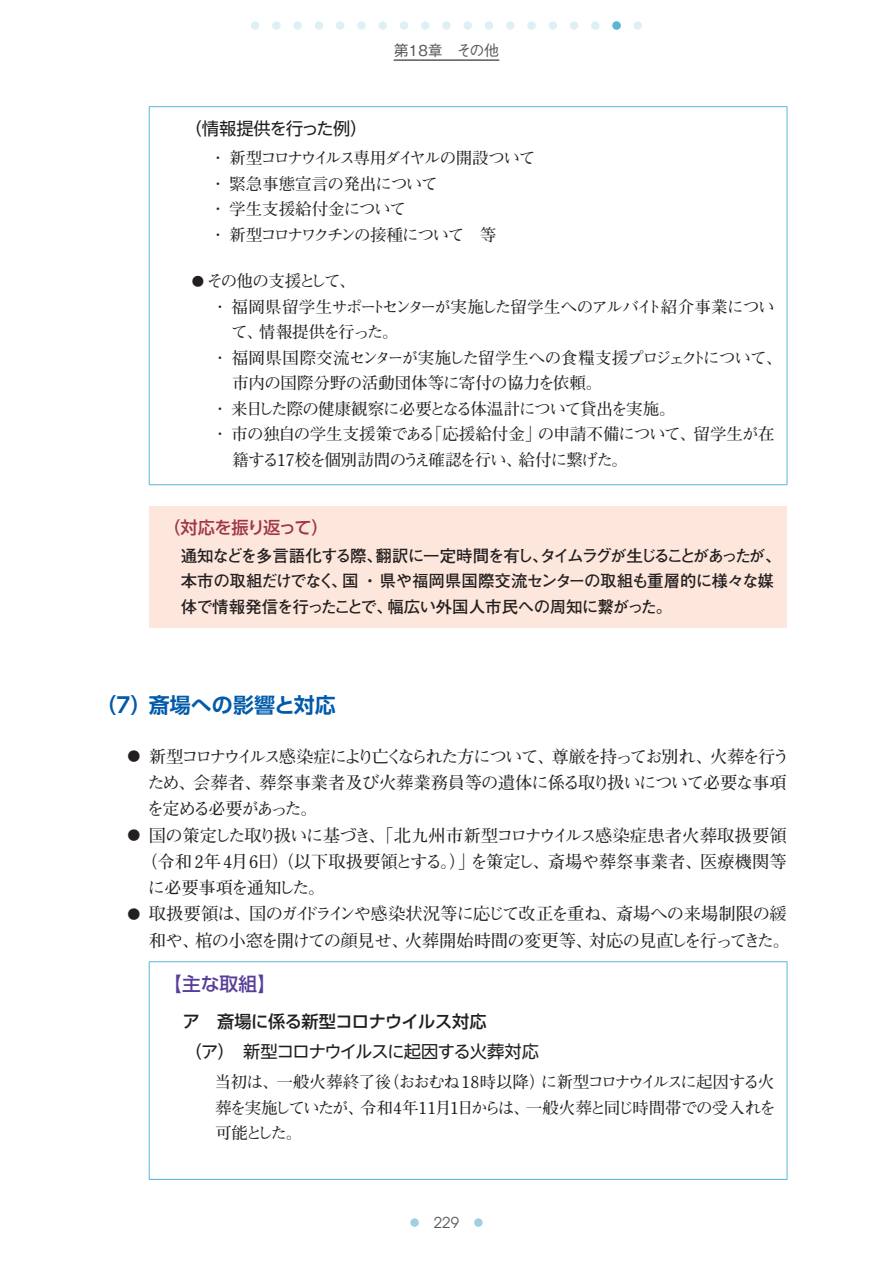
<style>
.page{position:relative;width:893px;height:1263px;background:#fff}
.page>*{position:absolute;margin:0;border:0;box-sizing:border-box;transform-origin:0 0}
.t1{font:700 21px "UD Shin Go Pro De";color:#015aaa}
.t2{font:500 18.75px "UD Shin Go Pro";color:#573e99}
.t3{font:700 17.25px/26.2px "Futo Min A101 Upr";letter-spacing:-.035em;color:#231f20;text-align:right}
.t4{font:700 17.25px/26.2px "Futo Min A101 Upr";letter-spacing:-.08em;color:#231f20}
.t5{font:700 17.25px "Futo Min A101 Upr";letter-spacing:.005em;color:#231f20}
.t6{font:17.25px "UD Shin Go NT Pro";letter-spacing:-.05em;color:#231f20}
.t7{font:500 17.25px "UD Shin Go Pro";letter-spacing:-.025em;color:#231f20}
.t8{font:700 17.25px "Futo Min A101 Upr";letter-spacing:-.055em;color:#231f20}
.t9{font:500 17.25px "UD Shin Go Pro";letter-spacing:-.08em;color:#9f364a}
.t10{font:700 16.5px/25.5px "Futo Min A101 Upr";letter-spacing:-.055em;color:#231f20;text-align:justify}
.t11{font:700 16.5px/25.5px "Futo Go B101 Upr";letter-spacing:-.055em;color:#231f20}
.t12{font:700 16.5px/25.5px "Futo Min A101 Upr";letter-spacing:-.075em;color:#231f20}
.t13{font:700 16.5px "Futo Min A101 Upr";letter-spacing:-.035em;color:#231f20}
.t14{font:700 16.5px "Futo Min A101 Upr";letter-spacing:-.01em;color:#231f20}
.t15{font:700 16.5px "Futo Min A101 Upr";letter-spacing:-.09em;color:#231f20}
.t16{font:700 16.5px "Futo Min A101 Upr";letter-spacing:-.095em;color:#231f20}
.t17{font:500 15px "Gothic BBB Upr";color:#57585a}
.t18{font:15px "Avant Garde";color:#57585a}
.s1{font-size:12.3px}
.s2{font-size:12.9px}
</style>
<div class="page">
<div style="left:251px;top:21px;width:8px;height:9px;background:#def0f6;border-radius:50%"></div>
<svg style="left:272px;top:21px;width:9px;height:9px"></svg>
<svg style="left:293px;top:21px;width:9px;height:9px"></svg>
<div style="left:315px;top:21px;width:8px;height:9px;background:#def0f6;border-radius:50%"></div>
<div style="left:336px;top:21px;width:8px;height:9px;background:#def0f6;border-radius:50%"></div>
<svg style="left:357px;top:21px;width:9px;height:9px"></svg>
<div style="left:378px;top:21px;width:9px;height:9px;background:#def0f6;border-radius:50%"></div>
<div style="left:400px;top:21px;width:8px;height:9px;background:#def0f6;border-radius:50%"></div>
<div style="left:421px;top:21px;width:8px;height:9px;background:#def0f6;border-radius:50%"></div>
<svg style="left:442px;top:21px;width:9px;height:9px"></svg>
<div style="left:463px;top:21px;width:9px;height:9px;background:#def0f6;border-radius:50%"></div>
<div style="left:485px;top:21px;width:8px;height:9px;background:#def0f6;border-radius:50%"></div>
<div style="left:506px;top:21px;width:8px;height:9px;background:#def0f6;border-radius:50%"></div>
<svg style="left:527px;top:21px;width:9px;height:9px"></svg>
<div style="left:549px;top:21px;width:8px;height:9px;background:#def0f6;border-radius:50%"></div>
<div style="left:570px;top:21px;width:8px;height:9px;background:#def0f6;border-radius:50%"></div>
<svg style="left:591px;top:21px;width:9px;height:9px"></svg>
<div style="left:634px;top:21px;width:8px;height:9px;background:#def0f6;border-radius:50%"></div>
<div style="left:474px;top:1218px;width:9px;height:9px;background:#9ecfe5;border-radius:50%"></div>
<div style="left:410px;top:1218px;width:9px;height:9px;background:#9ecfe5;border-radius:50%"></div>
<div style="left:612px;top:21px;width:9px;height:9px;background:#59b6d5;border-radius:50%"></div>
<svg style="left:394px;top:59px;width:106px;height:2px"></svg>
<hr style="left:149px;top:107px;width:1px;height:153px;background:#59b6d5">
<hr style="left:149px;top:260px;width:1px;height:224px;background:#59b6d5">
<hr style="left:787px;top:107px;width:1px;height:153px;background:#59b6d5">
<hr style="left:787px;top:260px;width:1px;height:224px;background:#59b6d5">
<hr style="left:149px;top:484px;width:638px;height:1px;background:#59b6d5">
<hr style="left:149px;top:106px;width:638px;height:1px;background:#59b6d5">
<div style="left:149px;top:506px;width:638px;height:122px;background:#fde7dc"></div>
<hr style="left:149px;top:962px;width:1px;height:217px;background:#59b6d5">
<hr style="left:149px;top:961px;width:638px;height:1px;background:#59b6d5">
<hr style="left:149px;top:1179px;width:638px;height:1px;background:#59b6d5">
<hr style="left:787px;top:962px;width:1px;height:217px;background:#59b6d5">
<p class="t17" style="left:394px;top:38px;width:106px">第18章　その他</p>
<p class="t6" style="left:185px;top:114px;width:185px">（情報提供を行った例）</p>
<p class="t12" style="left:210px;top:145px;width:327px">・新型コロナウイルス専用ダイヤルの開設ついて・緊急事態宣言の発出について<br>・学生支援給付金について<br>・新型コロナワクチンの接種について　等</p>
<p class="t15" style="left:192px;top:268px;width:166px"><span class="s1">●</span> その他の支援として、</p>
<p class="t10" style="left:212px;top:293px;width:564px">・福岡県留学生サポートセンターが実施した留学生へのアルバイト紹介事業につい</p>
<p class="t16" style="left:231px;top:319px;width:169px">て、情報提供を行った。</p>
<p class="t10" style="left:212px;top:344px;width:572px">・福岡県国際交流センターが実施した留学生への食糧支援プロジェクトについて、</p>
<p class="t14" style="left:232px;top:370px;width:372px">市内の国際分野の活動団体等に寄付の協力を依頼。</p>
<p class="t10" style="left:212px;top:395px;width:465px">・来日した際の健康観察に必要となる体温計について貸出を実施。</p>
<p class="t13" style="left:212px;top:421px;width:564px">・市の独自の学生支援策である「応援給付金」の申請不備について、留学生が在</p>
<p class="t10" style="left:232px;top:446px;width:398px">籍する17校を個別訪問のうえ確認を行い、給付に繋げた。</p>
<p class="t9" style="left:163px;top:514px;width:167px">（対応を振り返って）</p>
<p class="t11" style="left:181px;top:542px;width:602px">通知などを多言語化する際、翻訳に一定時間を有し、タイムラグが生じることがあったが、本市の取組だけでなく、国 ・県や福岡県国際交流センターの取組も重層的に様々な媒体で情報発信を行ったことで、幅広い外国人市民への周知に繋がった。</p>
<p class="t1" style="left:96px;top:688px;width:242px">（7）斎場への影響と対応</p>
<p class="t4" style="left:147px;top:742px;width:644px;text-indent:-19px"><span class="s2">●</span> 新型コロナウイルス感染症により亡くなられた方について、尊厳を持ってお別れ、火葬を行うため、会葬者、葬祭事業者及び火葬業務員等の遺体に係る取り扱いについて必要な事項を定める必要があった。</p>
<p class="t3" style="left:128px;top:821px;width:661px"><span class="s2">●</span> 国の策定した取り扱いに基づき、「北九州市新型コロナウイルス感染症患者火葬取扱要領</p>
<p class="t5" style="left:140px;top:848px;width:648px">（令和2年4月6日）（以下取扱要領とする。）」を策定し、斎場や葬祭事業者、医療機関等</p>
<p class="t8" style="left:148px;top:874px;width:179px">に必要事項を通知した。</p>
<p class="t3" style="left:128px;top:900px;width:664px"><span class="s2">●</span> 取扱要領は、国のガイドラインや感染状況等に応じて改正を重ね、斎場への来場制限の緩和や、棺の小窓を開けての顔見せ、火葬開始時間の変更等、対応の見直しを行ってきた。</p>
<p class="t2" style="left:163px;top:969px;width:114px">【主な取組】</p>
<p class="t7" style="left:183px;top:1007px;width:305px">ア　斎場に係る新型コロナウイルス対応</p>
<p class="t6" style="left:185px;top:1038px;width:356px">（ア）　新型コロナウイルスに起因する火葬対応</p>
<p class="t10" style="left:215px;top:1068px;width:563px">当初は、一般火葬終了後（おおむね18時以降）に新型コロナウイルスに起因する火葬を実施していたが、令和4年11月1日からは、一般火葬と同じ時間帯での受入れを可能とした。</p>
<p class="t18" style="left:434px;top:1214px;width:27px">229</p>
</div>
